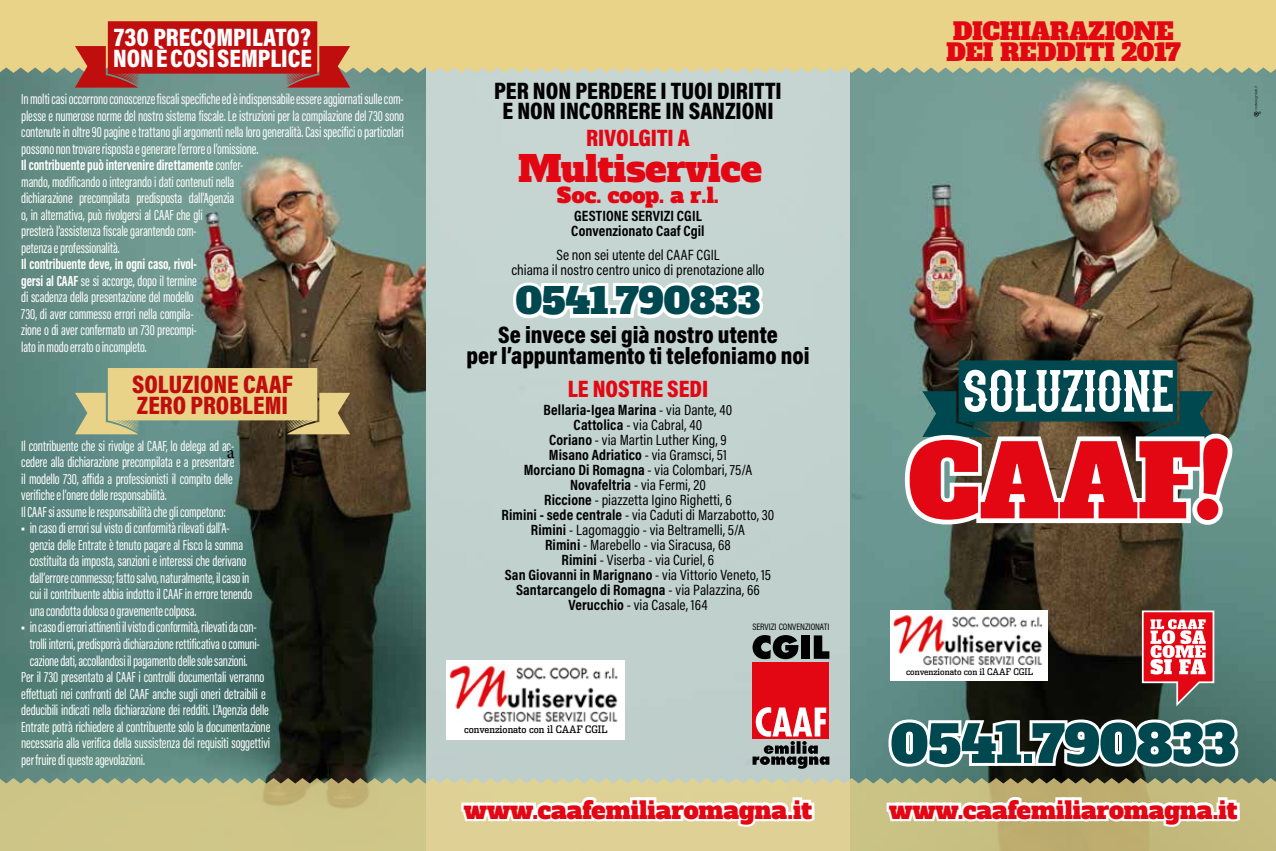
<style>
.page{position:relative;width:1276px;height:851px;background:#fff}
.page>*{position:absolute;margin:0;border:0;box-sizing:border-box;transform-origin:0 0}
.t1{font:51px "Alfa Slab One";letter-spacing:-.005em;color:#004850}
.t2{font:36px "Alfa Slab One";color:#e30613}
.t3{font:36px "Alfa Slab One";color:#004850}
.t4{font:900 25.5px/21px "Acumin Pro Cond";color:#fff}
.t5{font:900 25.5px/21px "Acumin Pro Cond";color:#c00d0e}
.t6{font:900 24px/19.5px "Acumin Pro Cond";color:#000;text-align:center}
.t7{font:24px/21px "Alfa Slab One";letter-spacing:-.005em;color:#e30613}
.t8{font:900 24px "Acumin Pro Cond";color:#e30613}
.t9{font:21px "Alfa Slab One";color:#e30613}
.t10{font:18px "Minion Pro";color:#000}
.t11{font:15px/16.5px "Acumin Pro Extra Cond";letter-spacing:-.01em;color:#fff}
.t12{font:15px/15px "Acumin Pro Cond";letter-spacing:.005em;color:#000;text-align:center}
.t13{font:700 15px/15px "Acumin Pro Cond";letter-spacing:.005em;color:#000}
.t14{font:10.35px "Dispatch Cond";color:#000}
.t15{font:9.45px "Acumin Pro Cond";letter-spacing:-.005em;color:#000}
.t16{font:9.15px "Dispatch Cond";color:#000}
.s1{font-weight:700}
.s2{font-weight:900}
</style>
<div class="page">
<img style="left:0;top:73px;width:1276px;height:705px">
<svg style="left:0;top:778px;width:1276px;height:72px;background:#cac186"></svg>
<div style="left:0;top:0;width:1276px;height:73px;background:#e8d388"></div>
<svg style="left:75px;top:21px;width:275px;height:67px;background:#b8372e"></svg>
<svg style="left:75px;top:368px;width:275px;height:66px;background:#c5ba7e"></svg>
<svg style="left:884px;top:794px;width:358px;height:35px"></svg>
<svg style="left:459px;top:794px;width:358px;height:35px"></svg>
<svg style="left:903px;top:360px;width:332px;height:168px"></svg>
<svg style="left:1141px;top:609px;width:74px;height:99px"></svg>
<svg style="left:885px;top:716px;width:356px;height:54px"></svg>
<svg style="left:1253px;top:86px;width:8px;height:30px"></svg>
<div style="left:890px;top:610px;width:158px;height:71px;background:#fff"></div>
<img style="left:893px;top:615px;width:150px;height:50px">
<svg style="left:509px;top:279px;width:257px;height:43px"></svg>
<div style="left:752px;top:661px;width:77px;height:77px;background:#e30613"></div>
<svg style="left:752px;top:635px;width:46px;height:24px"></svg>
<div style="left:801px;top:635px;width:9px;height:23px;background:#000"></div>
<svg style="left:814px;top:635px;width:15px;height:23px"></svg>
<svg style="left:752px;top:707px;width:77px;height:61px"></svg>
<div style="left:446px;top:660px;width:178px;height:79px;background:#fff"></div>
<img style="left:449px;top:665px;width:169px;height:57px">
<h3 class="t4" style="left:113px;top:26px;width:200px">730 PRECOMPILATO?<br>NON È COSÌ SEMPLICE</h3>
<p class="t11" style="left:21px;top:91px;width:384px">In molti casi occorrono conoscenze fiscali specifiche ed è indispensabile essere aggiornati sulle com&shy;plesse e numerose norme del nostro sistema fiscale. Le istruzioni per la compilazione del 730 sono contenute in oltre 90 pagine e trattano gli argomenti nella loro generalità. Casi specifici o particolari possono non trovare risposta e generare l’errore o l’omissione.<br><span class="s1">Il contribuente può intervenire direttamente</span> confer-<br>mando, modificando o integrando i dati contenuti nella<br>dichiarazione precompilata predisposta dall’Agenzia<br>o, in alternativa, può rivolgersi al CAAF che gli<br>presterà l’assistenza fiscale garantendo com-<br>petenza e professionalità.</p>
<p class="t11" style="left:21px;top:256px;width:177px"><span class="s1">Il contribuente deve, in ogni caso, rivol&shy;gersi al CAAF</span> se si accorge, dopo il termine di scadenza della presentazione del modello 730, di aver commesso errori nella compila&shy;zione o di aver confermato un 730 precompi&shy;lato in modo errato o incompleto.</p>
<h3 class="t5" style="left:132px;top:373px;width:162px">SOLUZIONE CAAF<br>ZERO PROBLEMI</h3>
<p class="t11" style="left:21px;top:437px;width:215px">Il contribuente che si rivolge al CAAF, lo delega ad ac&shy;cedere alla dichiarazione precompilata e a presentare il modello 730, affida a professionisti il compito delle verifiche e l’onere delle responsabilità.<br>Il CAAF si assume le responsabilità che gli competono:</p>
<p class="t11" style="left:30px;top:520px;width:224px;text-indent:-9px"><span class="s2">•</span> in caso di errori sul visto di conformità rilevati dall’A&shy;genzia delle Entrate è tenuto pagare al Fisco la somma costituita da imposta, sanzioni e interessi che derivano dall’errore commesso; fatto salvo, naturalmente, il caso in cui il contribuente abbia indotto il CAAF in errore tenendo una condotta dolosa o gravemente colposa.</p>
<p class="t11" style="left:21px;top:619px;width:237px"><span class="s2">•</span> in caso di errori attinenti il visto di conformità, rilevati da con-</p>
<p class="t11" style="left:30px;top:635px;width:231px">trolli interni, predisporrà dichiarazione rettificativa o comuni-</p>
<p class="t11" style="left:30px;top:652px;width:219px">cazione dati, accollandosi il pagamento delle sole sanzioni.</p>
<p class="t11" style="left:21px;top:668px;width:244px">Per il 730 presentato al CAAF i controlli documentali verranno</p>
<p class="t11" style="left:21px;top:685px;width:246px">effettuati nei confronti del CAAF anche sugli oneri detraibili e</p>
<p class="t11" style="left:21px;top:701px;width:249px">deducibili indicati nella dichiarazione dei redditi. L’Agenzia delle</p>
<p class="t11" style="left:21px;top:718px;width:250px">Entrate potrà richiedere al contribuente solo la documentazione</p>
<p class="t11" style="left:21px;top:734px;width:251px">necessaria alla verifica della sussistenza dei requisiti soggettivi</p>
<p class="t11" style="left:21px;top:751px;width:125px">per fruire di queste agevolazioni.</p>
<p class="t10" style="left:227px;top:440px;width:9px">a</p>
<h3 class="t6" style="left:494px;top:80px;width:289px">PER NON PERDERE I TUOI DIRITTI<br>E NON INCORRERE IN SANZIONI</h3>
<h3 class="t8" style="left:586px;top:122px;width:105px">RIVOLGITI A</h3>
<h2 class="t2" style="left:518px;top:144px;width:245px">Multiservice</h2>
<h3 class="t9" style="left:557px;top:181px;width:164px">Soc. coop. a r.l.</h3>
<p class="t13" style="left:571px;top:207px;width:135px">GESTIONE SERVIZI CGIL<br>Convenzionato Caaf Cgil</p>
<p class="t12" style="left:511px;top:247px;width:255px">Se non sei utente del CAAF CGIL<br>chiama il nostro centro unico di prenotazione allo</p>
<h2 class="t3" style="left:516px;top:277px;width:246px">0541.790833</h2>
<h3 class="t6" style="left:466px;top:323px;width:345px;line-height:21px">Se invece sei già nostro utente<br>per l’appuntamento ti telefoniamo noi</h3>
<h3 class="t8" style="left:567px;top:373px;width:142px">LE NOSTRE SEDI</h3>
<p class="t12" style="left:501px;top:402px;width:274px"><span class="s1">Bellaria-Igea Marina</span> - via Dante, 40<br><span class="s1">Cattolica</span> - via Cabral, 40<br><span class="s1">Coriano</span> - via Martin Luther King, 9<br><span class="s1">Misano Adriatico</span> - via Gramsci, 51<br><span class="s1">Morciano Di Romagna</span> - via Colombari, 75/A <span class="s1">Novafeltria</span> - via Fermi, 20<br><span class="s1">Riccione</span> - piazzetta Igino Righetti, 6<br><span class="s1">Rimini - sede centrale</span> - via Caduti di Marzabotto, 30<br><span class="s1">Rimini</span> - Lagomaggio - via Beltramelli, 5/A<br><span class="s1">Rimini</span> - Marebello - via Siracusa, 68<br><span class="s1">Rimini</span> - Viserba - via Curiel, 6<br><span class="s1">San Giovanni in Marignano</span> - via Vittorio Veneto, 15<br><span class="s1">Santarcangelo di Romagna</span> - via Palazzina, 66<br><span class="s1">Verucchio</span> - via Casale, 164</p>
<p class="t14" style="left:464px;top:722px;width:145px">convenzionato con il CAAF CGIL</p>
<p class="t15" style="left:752px;top:620px;width:78px">SERVIZI CONVENZIONATI</p>
<h3 class="t7" style="left:464px;top:799px;width:350px">www.caafemiliaromagna.it</h3>
<h3 class="t7" style="left:946px;top:21px;width:236px">DICHIARAZIONE<br>DEI REDDITI 2017</h3>
<p class="t16" style="left:906px;top:666px;width:128px">convenzionato con il CAAF CGIL</p>
<h1 class="t1" style="left:890px;top:710px;width:347px">0541.790833</h1>
<h3 class="t7" style="left:889px;top:799px;width:350px">www.caafemiliaromagna.it</h3>
</div>
